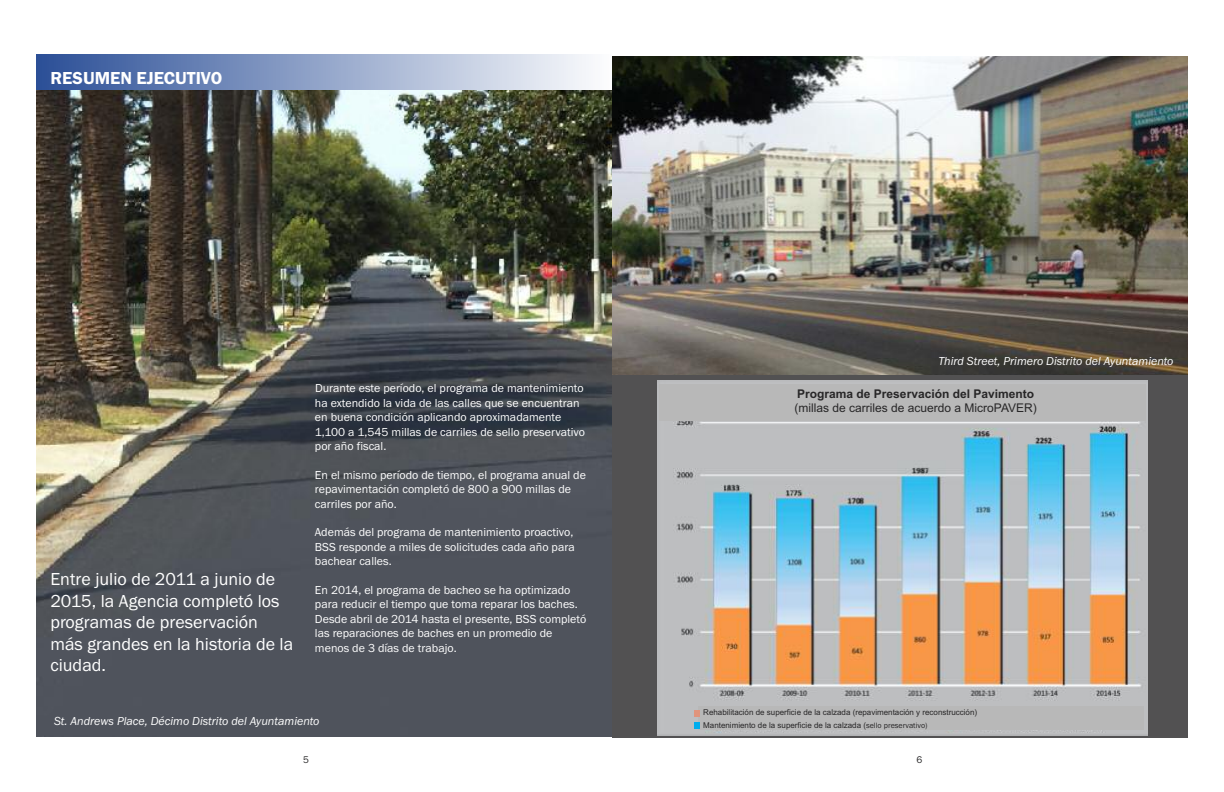
<style>
.page{position:relative;width:1224px;height:792px;background:#fff}
.page>*{position:absolute;margin:0;border:0;box-sizing:border-box;transform-origin:0 0}
.t1{font:18px/21.6px "Franklin Gothic";color:#fff}
.t2{font:600 18px "Franklin Gothic";color:#fff}
.t3{font:12px/14.4px "Franklin Gothic";color:#fff}
.t4{font:italic 12px "Franklin Gothic";color:#fff}
.t5{font:12px "Arial";color:#272627}
.t6{font:700 12px "Arial";color:#272627}
.t7{font:10px "Franklin Gothic";color:#272627}
.t8{font:8px/12.5px "Arial";color:#272627}
.s1{font-family:"Franklin Gothic"}
</style>
<div class="page">
<img style="left:612px;top:56px;width:576px;height:320px">
<img style="left:36px;top:90px;width:576px;height:646px">
<div style="left:36px;top:54px;width:576px;height:36px;background:linear-gradient(to right,#2b4e96,#fdfdfe)"></div>
<div style="left:612px;top:376px;width:576px;height:362px;background:#525152"></div>
<img style="left:658px;top:381px;width:489px;height:355px">
<div style="left:659px;top:384px;width:486px;height:37px;background:#b8b8b8"></div>
<div style="left:698px;top:706px;width:446px;height:24px;background:#b8b8b8"></div>
<svg style="left:694px;top:710px;width:6px;height:6px"></svg>
<svg style="left:694px;top:722px;width:6px;height:6px"></svg>
<h1 class="t2" style="left:50px;top:67px;width:173px">RESUMEN EJECUTIVO</h1>
<h1 class="t1" style="left:50px;top:568px;width:244px">Entre julio de 2011 a junio de<br>2015, la Agencia completó los programas de preservación más grandes en la historia de la ciudad.</h1>
<p class="t3" style="left:315px;top:381px;width:271px">Durante este período, el programa de mantenimiento ha extendido la vida de las calles que se encuentran en buena condición aplicando aproximadamente 1,100 a 1,545 millas de carriles de sello preservativo por año fiscal.</p>
<p class="t3" style="left:315px;top:467px;width:273px">En el mismo período de tiempo, el programa anual de repavimentación completó de 800 a 900 millas de carriles por año.</p>
<p class="t3" style="left:315px;top:525px;width:261px;text-align:justify">Además del programa de mantenimiento proactivo, BSS responde a miles de solicitudes cada año para bachear calles.</p>
<p class="t3" style="left:315px;top:583px;width:273px">En 2014, el programa de bacheo se ha optimizado para reducir el tiempo que toma reparar los baches.<br>Desde abril de 2014 hasta el presente, BSS completó las reparaciones de baches en un promedio de menos de 3 días de trabajo.</p>
<p class="t4" style="left:54px;top:713px;width:267px">St. Andrews Place, Décimo Distrito del Ayuntamiento</p>
<p class="t4" style="left:938px;top:354px;width:237px">Third Street, Primero Distrito del Ayuntamiento</p>
<p class="t6" style="left:797px;top:387px;width:238px">Programa de Preservación del Pavimento</p>
<p class="t5" style="left:795px;top:401px;width:244px">(millas de carriles de acuerdo a MicroPAVER)</p>
<p class="t8" style="left:703px;top:706px;width:275px">Rehabilitación de superficie de la calzada (repavimentación y reconstrucción)<br>Mantenimiento de la superficie de la calzada (<span class="s1">sello preservativo)</span></p>
<p class="t7" style="left:303px;top:753px;width:7px">5</p>
<p class="t7" style="left:917px;top:754px;width:7px">6</p>
</div>
